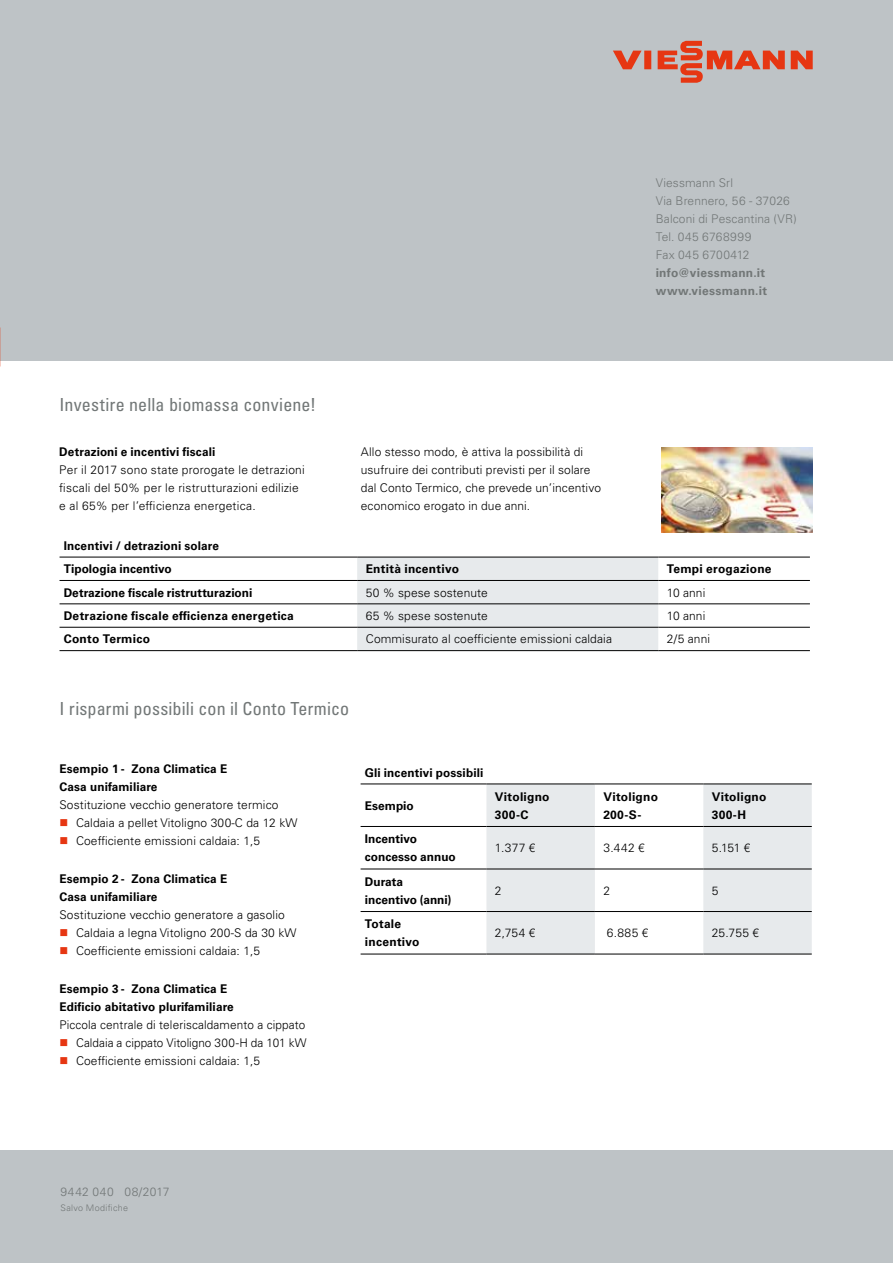
<style>
.page{position:relative;width:893px;height:1263px;background:#bec3c6}
.page>*{position:absolute;margin:0;border:0;box-sizing:border-box;transform-origin:0 0}
.t1{font:condensed 18px "Univers LTCYR 57";letter-spacing:.01em;color:#727777}
.t2{font:300 12px/18px "Univers LTCYR 45";letter-spacing:.01em;color:#000}
.t3{font:700 12px/18px "Univers LTCYR 65";letter-spacing:.01em;color:#000}
.t4{font:300 12px/18px "Univers LTCYR 45";letter-spacing:.01em;color:#727777}
.t5{font:700 12px/18px "Univers LTCYR 65";letter-spacing:.02em;color:#727777}
.t6{font:300 12px "Univers LTCYR 45";letter-spacing:.05em;color:#727777}
.t7{font:300 9px "Univers LTCYR 45";letter-spacing:.03em;color:#727777}
.s1{color:#e63612}
</style>
<div class="page">
<div style="left:0;top:361px;width:893px;height:789px;background:#fff"></div>
<svg style="left:613px;top:41px;width:200px;height:42px"></svg>
<img style="left:662px;top:448px;width:150px;height:85px">
<svg style="left:486px;top:785px;width:326px;height:169px;fill:#e7eaec"></svg>
<hr style="left:361px;top:784px;width:125px;height:1px;background:#000">
<hr style="left:595px;top:784px;width:108px;height:1px;background:#000">
<hr style="left:361px;top:826px;width:125px;height:1px;background:#000">
<hr style="left:595px;top:826px;width:108px;height:1px;background:#000">
<hr style="left:361px;top:869px;width:125px;height:1px;background:#000">
<hr style="left:595px;top:869px;width:108px;height:1px;background:#000">
<hr style="left:361px;top:911px;width:125px;height:1px;background:#000">
<hr style="left:595px;top:911px;width:108px;height:1px;background:#000">
<hr style="left:361px;top:954px;width:125px;height:1px;background:#000">
<hr style="left:595px;top:954px;width:108px;height:1px;background:#000">
<hr style="left:486px;top:784px;width:109px;height:1px;background:#000">
<hr style="left:486px;top:826px;width:109px;height:1px;background:#000">
<hr style="left:486px;top:869px;width:109px;height:1px;background:#000">
<hr style="left:486px;top:911px;width:109px;height:1px;background:#000">
<hr style="left:486px;top:954px;width:109px;height:1px;background:#000">
<hr style="left:703px;top:784px;width:109px;height:1px;background:#000">
<hr style="left:703px;top:826px;width:109px;height:1px;background:#000">
<hr style="left:703px;top:869px;width:109px;height:1px;background:#000">
<hr style="left:703px;top:911px;width:109px;height:1px;background:#000">
<hr style="left:703px;top:954px;width:109px;height:1px;background:#000">
<div style="left:357px;top:558px;width:301px;height:92px;background:#e7eaec"></div>
<hr style="left:60px;top:557px;width:297px;height:1px;background:#000">
<hr style="left:658px;top:557px;width:152px;height:1px;background:#000">
<hr style="left:60px;top:580px;width:297px;height:1px;background:#000">
<hr style="left:658px;top:580px;width:152px;height:1px;background:#000">
<hr style="left:60px;top:604px;width:297px;height:1px;background:#000">
<hr style="left:658px;top:604px;width:152px;height:1px;background:#000">
<hr style="left:60px;top:627px;width:297px;height:1px;background:#000">
<hr style="left:658px;top:627px;width:152px;height:1px;background:#000">
<hr style="left:60px;top:650px;width:297px;height:1px;background:#000">
<hr style="left:658px;top:650px;width:152px;height:1px;background:#000">
<hr style="left:357px;top:557px;width:301px;height:1px;background:#000">
<hr style="left:357px;top:580px;width:301px;height:1px;background:#000">
<hr style="left:357px;top:604px;width:301px;height:1px;background:#000">
<hr style="left:357px;top:627px;width:301px;height:1px;background:#000">
<hr style="left:357px;top:650px;width:301px;height:1px;background:#000">
<h1 class="t1" style="left:60px;top:394px;width:258px">Investire nella biomassa conviene!</h1>
<p class="t3" style="left:59px;top:442px;width:158px">Detrazioni e incentivi fiscali</p>
<p class="t2" style="left:59px;top:461px;width:247px">Per il 2017 sono state prorogate le detrazioni fiscali del 50% per le ristrutturazioni edilizie e al 65% per l’efficienza energetica.</p>
<p class="t3" style="left:64px;top:533px;width:157px;line-height:23.5px">Incentivi / detrazioni solare<br>Tipologia incentivo</p>
<p class="t4" style="left:656px;top:174px;width:143px">Viessmann Srl<br>Via Brennero, 56 - 37026<br>Balconi di Pescantina (VR)<br>Tel. 045 6768999<br>Fax 045 6700412</p>
<p class="t5" style="left:656px;top:263px;width:113px">info@viessmann.it www.viessmann.it</p>
<p class="t2" style="left:361px;top:443px;width:242px">Allo stesso modo, è attiva la possibilità di usufruire dei contributi previsti per il solare dal Conto Termico, che prevede un’incentivo economico erogato in due anni.</p>
<p class="t3" style="left:366px;top:559px;width:95px">Entità incentivo</p>
<p class="t3" style="left:667px;top:559px;width:106px">Tempi erogazione</p>
<p class="t3" style="left:64px;top:583px;width:190px">Detrazione fiscale ristrutturazioni</p>
<p class="t2" style="left:366px;top:583px;width:124px">50 % spese sostenute</p>
<p class="t2" style="left:667px;top:583px;width:40px">10 anni</p>
<p class="t3" style="left:64px;top:606px;width:232px">Detrazione fiscale efficienza energetica</p>
<p class="t2" style="left:366px;top:606px;width:124px">65 % spese sostenute</p>
<p class="t2" style="left:667px;top:606px;width:40px">10 anni</p>
<p class="t3" style="left:64px;top:629px;width:88px">Conto Termico</p>
<p class="t2" style="left:366px;top:630px;width:248px">Commisurato al coefficiente emissioni caldaia</p>
<p class="t2" style="left:667px;top:630px;width:45px">2/5 anni</p>
<h1 class="t1" style="left:60px;top:698px;width:291px">I risparmi possibili con il Conto Termico</h1>
<p class="t3" style="left:60px;top:759px;width:169px">Esempio 1 - Zona Climatica E<br>Casa unifamiliare</p>
<p class="t2" style="left:60px;top:795px;width:220px">Sostituzione vecchio generatore termico</p>
<p class="t2" style="left:60px;top:813px;width:239px"><span class="s1">■</span> Caldaia a pellet Vitoligno 300-C da 12 kW</p>
<p class="t2" style="left:60px;top:831px;width:202px"><span class="s1">■</span> Coefficiente emissioni caldaia: 1,5</p>
<p class="t3" style="left:60px;top:869px;width:169px">Esempio 2 - Zona Climatica E<br>Casa unifamiliare</p>
<p class="t2" style="left:60px;top:905px;width:227px">Sostituzione vecchio generatore a gasolio</p>
<p class="t2" style="left:60px;top:923px;width:239px"><span class="s1">■</span> Caldaia a legna Vitoligno 200-S da 30 kW</p>
<p class="t2" style="left:60px;top:941px;width:202px"><span class="s1">■</span> Coefficiente emissioni caldaia: 1,5</p>
<p class="t3" style="left:60px;top:979px;width:176px">Esempio 3 - Zona Climatica E<br>Edificio abitativo plurifamiliare</p>
<p class="t2" style="left:60px;top:1015px;width:247px">Piccola centrale di teleriscaldamento a cippato</p>
<p class="t2" style="left:60px;top:1033px;width:248px"><span class="s1">■</span> Caldaia a cippato Vitoligno 300-H da 101 kW</p>
<p class="t2" style="left:60px;top:1051px;width:202px"><span class="s1">■</span> Coefficiente emissioni caldaia: 1,5</p>
<p class="t3" style="left:365px;top:763px;width:120px">Gli incentivi possibili</p>
<p class="t3" style="left:365px;top:796px;width:50px">Esempio</p>
<p class="t3" style="left:495px;top:787px;width:56px">Vitoligno<br>300-C</p>
<p class="t3" style="left:603px;top:787px;width:56px">Vitoligno<br>200-S-</p>
<p class="t3" style="left:712px;top:787px;width:56px">Vitoligno<br>300-H</p>
<p class="t3" style="left:365px;top:829px;width:92px">Incentivo concesso annuo</p>
<p class="t2" style="left:495px;top:838px;width:42px">1.377 €</p>
<p class="t2" style="left:603px;top:838px;width:43px">3.442 €</p>
<p class="t2" style="left:712px;top:838px;width:40px">5.151 €</p>
<p class="t3" style="left:365px;top:872px;width:88px">Durata incentivo (anni)</p>
<p class="t2" style="left:495px;top:881px;width:8px">2</p>
<p class="t2" style="left:603px;top:881px;width:8px">2</p>
<p class="t2" style="left:712px;top:881px;width:8px">5</p>
<p class="t3" style="left:365px;top:914px;width:56px">Totale incentivo</p>
<p class="t2" style="left:495px;top:923px;width:42px">2,754 €</p>
<p class="t2" style="left:607px;top:923px;width:43px">6.885 €</p>
<p class="t2" style="left:712px;top:923px;width:49px">25.755 €</p>
<p class="t6" style="left:61px;top:1184px;width:110px">9442 040 08/2017</p>
<p class="t7" style="left:61px;top:1202px;width:69px">Salvo Modifiche</p>
</div>
